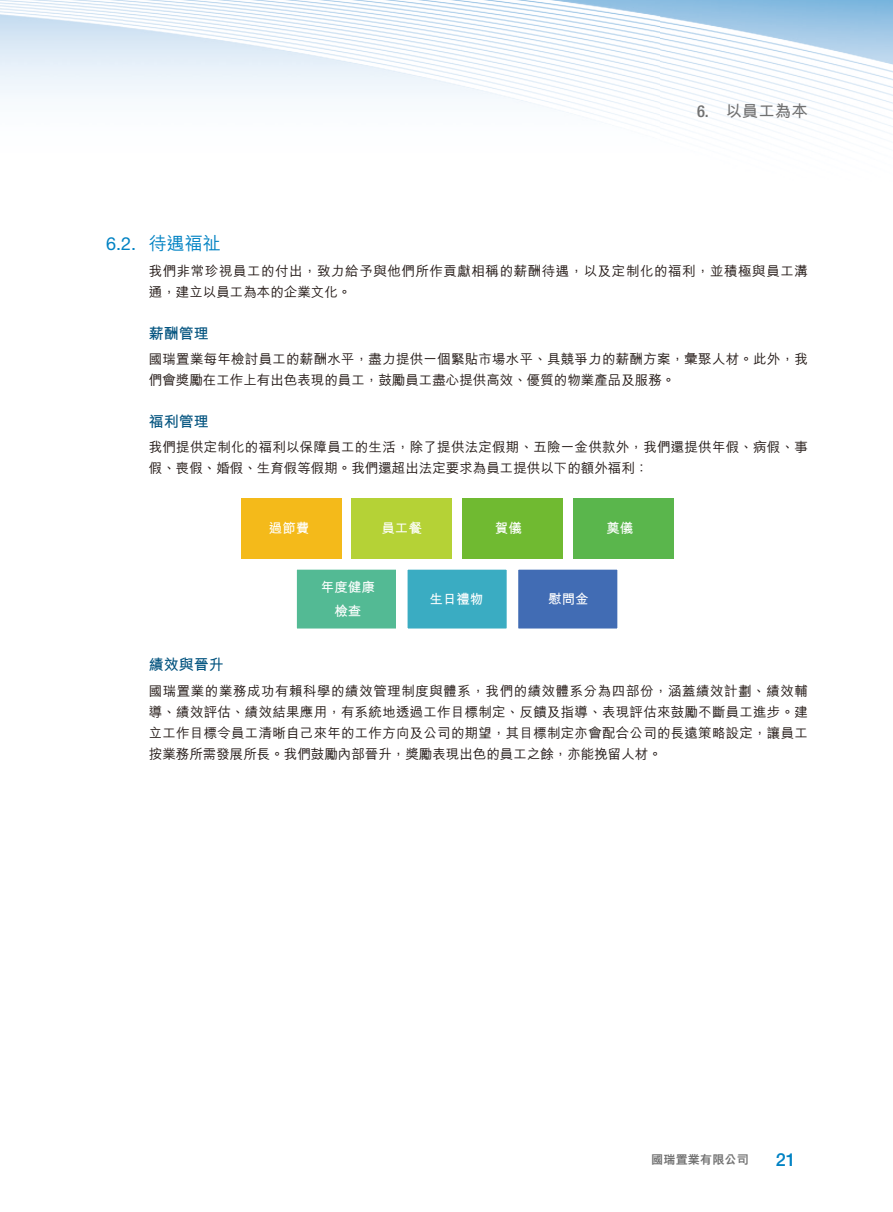
<style>
.page{position:relative;width:893px;height:1212px;background:#fff}
.page>*{position:absolute;margin:0;border:0;box-sizing:border-box;transform-origin:0 0}
.t1{font:18px "Helvetica Neue LT Std";color:#0082c3}
.t2{font:500 18px "Helvetica Neue LT Std";color:#0082c3}
.t3{font:16.5px "M Hei HK Bold E Ten B5 H";color:#717171}
.t4{font:15px "M Hei HK Bold E Ten B5 H";color:#00527e}
.t5{font:13.5px/21px "M Hei HK Medium E Ten B5 H";letter-spacing:.015em;color:#231916}
.t6{font:13.5px/21px "M Hei HK Medium E Ten B5 H";letter-spacing:.04em;color:#231916}
.t7{font:13.5px/24px "M Hei HK Bold E Ten B5 H";color:#fff;text-align:center}
.t8{font:12px "M Hei HK Heavy E Ten B5 H";letter-spacing:.02em;color:#717171}
.s1{font-family:"Helvetica Neue LT Std";font-weight:500;font-stretch:condensed}
.s2{font-family:"M Hei HK Medium E Ten B5 H"}
</style>
<div class="page">
<img style="left:0;top:0;width:893px;height:139px">
<div style="left:241px;top:498px;width:100px;height:61px;background:#f4ba1a"></div>
<div style="left:351px;top:498px;width:101px;height:61px;background:#b5d236"></div>
<div style="left:462px;top:498px;width:101px;height:61px;background:#70ba31"></div>
<div style="left:573px;top:498px;width:100px;height:61px;background:#5ab64c"></div>
<div style="left:296px;top:569px;width:101px;height:60px;background:#53ba94"></div>
<div style="left:295px;top:568px;width:102px;height:62px;border:2px solid #fff"></div>
<div style="left:407px;top:569px;width:100px;height:60px;background:#3aacc2"></div>
<div style="left:406px;top:568px;width:102px;height:62px;border:2px solid #fff"></div>
<div style="left:517px;top:569px;width:101px;height:60px;background:#416cb4"></div>
<div style="left:517px;top:568px;width:102px;height:62px;border:2px solid #fff"></div>
<p class="t3" style="left:697px;top:104px;width:112px"><span class="s1">6.</span> 以員工為本</p>
<h1 class="t1" style="left:106px;top:237px;width:116px">6.2. <span class="s2">待遇福祉</span></h1>
<p class="t6" style="left:149px;top:262px;width:661px">我們非常珍視員工的付出，致力給予與他們所作貢獻相稱的薪酬待遇，以及定制化的福利，並積極與員工溝通，建立以員工為本的企業文化。</p>
<p class="t4" style="left:149px;top:327px;width:61px">薪酬管理</p>
<p class="t5" style="left:149px;top:350px;width:661px">國瑞置業每年檢討員工的薪酬水平，盡力提供一個緊貼市場水平、具競爭力的薪酬方案，彙聚人材。此外，我們會獎勵在工作上有出色表現的員工，鼓勵員工盡心提供高效、優質的物業產品及服務。</p>
<p class="t4" style="left:149px;top:416px;width:61px">福利管理</p>
<p class="t5" style="left:149px;top:439px;width:661px">我們提供定制化的福利以保障員工的生活，除了提供法定假期、五險一金供款外，我們還提供年假、病假、事假、喪假、婚假、生育假等假期。我們還超出法定要求為員工提供以下的額外福利：</p>
<p class="t7" style="left:269px;top:517px;width:42px">過節費</p>
<p class="t7" style="left:381px;top:517px;width:42px">員工餐</p>
<p class="t7" style="left:495px;top:517px;width:28px">賀儀</p>
<p class="t7" style="left:606px;top:517px;width:28px">奠儀</p>
<p class="t7" style="left:321px;top:576px;width:55px">年度健康檢查</p>
<p class="t7" style="left:429px;top:589px;width:55px">生日禮物</p>
<p class="t7" style="left:548px;top:589px;width:42px">慰問金</p>
<p class="t4" style="left:149px;top:659px;width:76px">績效與晉升</p>
<p class="t5" style="left:149px;top:682px;width:661px;text-align:justify">國瑞置業的業務成功有賴科學的績效管理制度與體系，我們的績效體系分為四部份，涵蓋績效計劃、績效輔導、績效評估、績效結果應用，有系統地透過工作目標制定、反饋及指導、表現評估來鼓勵不斷員工進步。建立工作目標令員工清晰自己來年的工作方向及公司的期望，其目標制定亦會配合公司的長遠策略設定，讓員工按業務所需發展所長。我們鼓勵內部晉升，獎勵表現出色的員工之餘，亦能挽留人材。</p>
<p class="t8" style="left:651px;top:1154px;width:99px">國瑞置業有限公司</p>
<h1 class="t2" style="left:776px;top:1153px;width:22px">21</h1>
</div>
